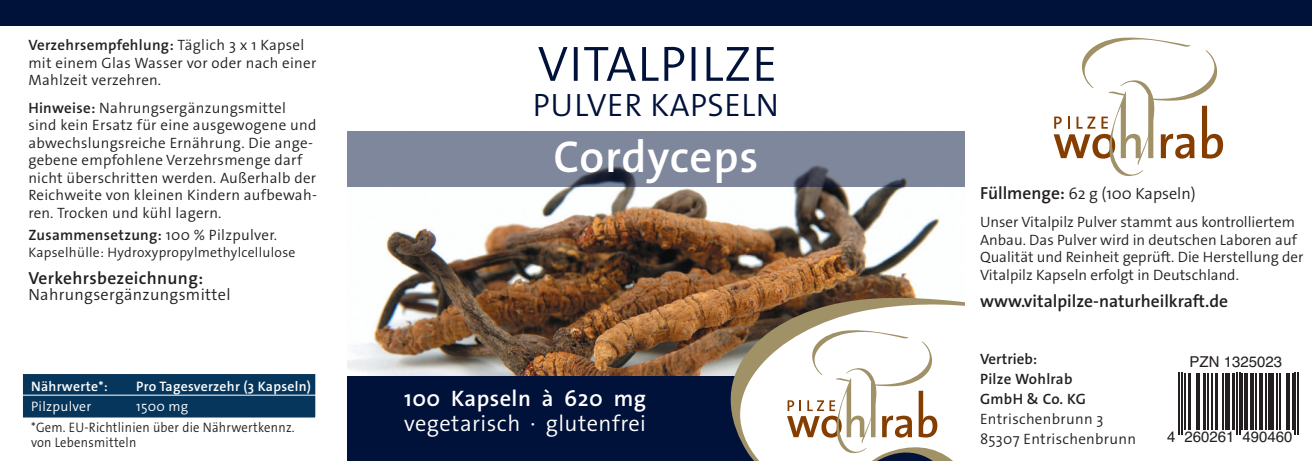
<style>
.page{position:relative;width:1312px;height:461px;background:#fff}
.page>*{position:absolute;margin:0;border:0;box-sizing:border-box;transform-origin:0 0}
.t1{font:600 45px "The Sans Os F";letter-spacing:.015em;color:#fff}
.t2{font:300 32.5px "The Sans Os F";letter-spacing:.02em;color:#00113a}
.t3{font:300 22.5px "The Sans Os F";letter-spacing:.02em;color:#fff}
.t4{font:600 22.5px "The Sans Os F";letter-spacing:.02em;color:#fff}
.t5{font:600 17.5px "The Sans Os F";color:#231f20}
.t6{font:600 17.5px "The Sans Os F";letter-spacing:.02em;color:#231f20}
.t7{font:300 16.25px "The Sans Os F";color:#231f20}
.t8{font:300 16.25px "The Sans Os F";letter-spacing:.02em;color:#231f20}
.t9{font:300 15px/17.5px "The Sans Os F";letter-spacing:.02em;color:#231f20}
.t10{font:300 15px/17.5px "The Sans Os F";color:#231f20}
.t11{font:600 15px/20px "The Sans Os F";letter-spacing:.02em;color:#231f20}
.t12{font:15px "Helvetica";color:#231f20}
.t13{font:300 13.75px/15px "The Sans Os F";letter-spacing:.02em;color:#231f20;scale:.92 1}
.t14{font:300 13.75px "The Sans Os F";letter-spacing:.02em;color:#231f20}
.t15{font:600 13.75px "The Sans Os F";letter-spacing:.02em;color:#fff}
.t16{font:300 13.75px "The Sans Os F";letter-spacing:.02em;color:#fff}
.s1{font-weight:600}
.s2{font-weight:300}
.s3{font-weight:600;font-size:17.5px}
</style>
<div class="page">
<div style="left:346px;top:310px;width:619px;height:151px;background:#00113a"></div>
<svg style="left:1053px;top:38px;width:169px;height:138px"></svg>
<img style="left:346px;top:187px;width:594px;height:188px">
<div style="left:0;top:0;width:1311px;height:26px;background:#00113a"></div>
<div style="left:346px;top:131px;width:619px;height:56px;background:#7e879c"></div>
<svg style="left:538px;top:47px;width:235px;height:34px"></svg>
<hr style="left:1178px;top:372px;width:1px;height:63px;background:#231f20">
<hr style="left:1180px;top:372px;width:1px;height:63px;background:#231f20">
<hr style="left:1184px;top:372px;width:1px;height:57px;background:#231f20">
<hr style="left:1188px;top:372px;width:2px;height:57px;background:#231f20">
<hr style="left:1195px;top:372px;width:1px;height:57px;background:#231f20">
<hr style="left:1198px;top:372px;width:1px;height:57px;background:#231f20">
<hr style="left:1203px;top:372px;width:2px;height:57px;background:#231f20">
<hr style="left:1207px;top:372px;width:1px;height:57px;background:#231f20">
<hr style="left:1210px;top:372px;width:2px;height:57px;background:#231f20">
<hr style="left:1214px;top:372px;width:3px;height:57px;background:#231f20">
<hr style="left:1222px;top:372px;width:1px;height:57px;background:#231f20">
<hr style="left:1224px;top:372px;width:1px;height:57px;background:#231f20">
<hr style="left:1227px;top:372px;width:2px;height:57px;background:#231f20">
<hr style="left:1232px;top:372px;width:2px;height:57px;background:#231f20">
<hr style="left:1236px;top:372px;width:1px;height:63px;background:#231f20">
<hr style="left:1238px;top:372px;width:1px;height:63px;background:#231f20">
<hr style="left:1241px;top:372px;width:1px;height:57px;background:#231f20">
<svg style="left:1244px;top:373px;width:3px;height:56px"></svg>
<svg style="left:1250px;top:373px;width:3px;height:56px"></svg>
<hr style="left:1254px;top:372px;width:2px;height:57px;background:#231f20">
<svg style="left:1259px;top:373px;width:3px;height:56px"></svg>
<hr style="left:1265px;top:372px;width:1px;height:57px;background:#231f20">
<hr style="left:1267px;top:372px;width:1px;height:57px;background:#231f20">
<hr style="left:1270px;top:372px;width:3px;height:57px;background:#231f20">
<hr style="left:1276px;top:372px;width:1px;height:57px;background:#231f20">
<hr style="left:1278px;top:372px;width:2px;height:57px;background:#231f20">
<svg style="left:1286px;top:373px;width:3px;height:56px"></svg>
<hr style="left:1291px;top:372px;width:1px;height:57px;background:#231f20">
<hr style="left:1294px;top:372px;width:1px;height:63px;background:#231f20">
<hr style="left:1296px;top:372px;width:1px;height:63px;background:#231f20">
<svg style="left:730px;top:298px;width:235px;height:163px;background:#bbb1a2"></svg>
<svg style="left:786px;top:330px;width:179px;height:131px;background:#ebe6df"></svg>
<div style="left:21px;top:372px;width:296px;height:47px;background:#06365c;border:2px solid #fff"></div>
<hr style="left:21px;top:394px;width:299px;height:1px;background:#fff">
<p class="t9" style="left:28px;top:36px;width:289px"><span class="s1">Verzehrsempfehlung:</span> Täglich 3 x 1 Kapsel mit einem Glas Wasser vor oder nach einer<br>Mahlzeit verzehren.</p>
<p class="t9" style="left:28px;top:99px;width:290px"><span class="s1">Hinweise:</span> Nahrungsergänzungsmittel sind kein Ersatz für eine ausgewogene und abwechslungsreiche Ernährung. Die ange&shy;gebene empfohlene Verzehrsmenge darf nicht überschritten werden. Außerhalb der Reichweite von kleinen Kindern aufbewah&shy;ren. Trocken und kühl lagern.</p>
<p class="t11" style="left:28px;top:225px;width:250px">Zusammensetzung: <span class="s2">100 % Pilzpulver.</span></p>
<p class="t14" style="left:28px;top:243px;width:268px">Kapselhülle: Hydroxypropylmethylcellulose</p>
<p class="t6" style="left:28px;top:267px;width:176px">Verkehrsbezeichnung:</p>
<p class="t8" style="left:28px;top:284px;width:204px">Nahrungsergänzungsmittel</p>
<p class="t15" style="left:31px;top:377px;width:78px">Nährwerte*:</p>
<p class="t15" style="left:136px;top:377px;width:176px">Pro Tagesverzehr (3 Kapseln)</p>
<p class="t16" style="left:31px;top:397px;width:62px">Pilzpulver</p>
<p class="t16" style="left:136px;top:397px;width:54px">1500 mg</p>
<p class="t13" style="left:31px;top:419px;width:288px">*Gem. EU-Richtlinien über die Nährwertkennz. von Lebensmitteln</p>
<h2 class="t2" style="left:532px;top:84px;width:248px">PULVER KAPSELN</h2>
<h1 class="t1" style="left:553px;top:127px;width:206px">Cordyceps</h1>
<h3 class="t4" style="left:404px;top:384px;width:243px">100 Kapseln à 620 mg</h3>
<h3 class="t3" style="left:404px;top:409px;width:243px">vegetarisch · glutenfrei</h3>
<p class="t7" style="left:979px;top:183px;width:217px"><span class="s3">Füllmenge:</span> 62 g (100 Kapseln)</p>
<p class="t10" style="left:979px;top:213px;width:325px">Unser Vitalpilz Pulver stammt aus kontrolliertem Anbau. Das Pulver wird in deutschen Laboren auf Qualität und Reinheit geprüft. Die Herstellung der Vitalpilz Kapseln erfolgt in Deutschland.</p>
<p class="t5" style="left:979px;top:290px;width:249px">www.vitalpilze-naturheilkraft.de</p>
<p class="t11" style="left:979px;top:349px;width:107px">Vertrieb:<br>Pilze Wohlrab<br>GmbH &amp; Co. KG</p>
<p class="t9" style="left:979px;top:409px;width:157px;line-height:20px">Entrischenbrunn 3<br>85307 Entrischenbrunn</p>
<p class="t12" style="left:1189px;top:350px;width:94px">PZN 1325023</p>
<p class="t12" style="left:1166px;top:425px;width:126px">4 260261 490460</p>
</div>
